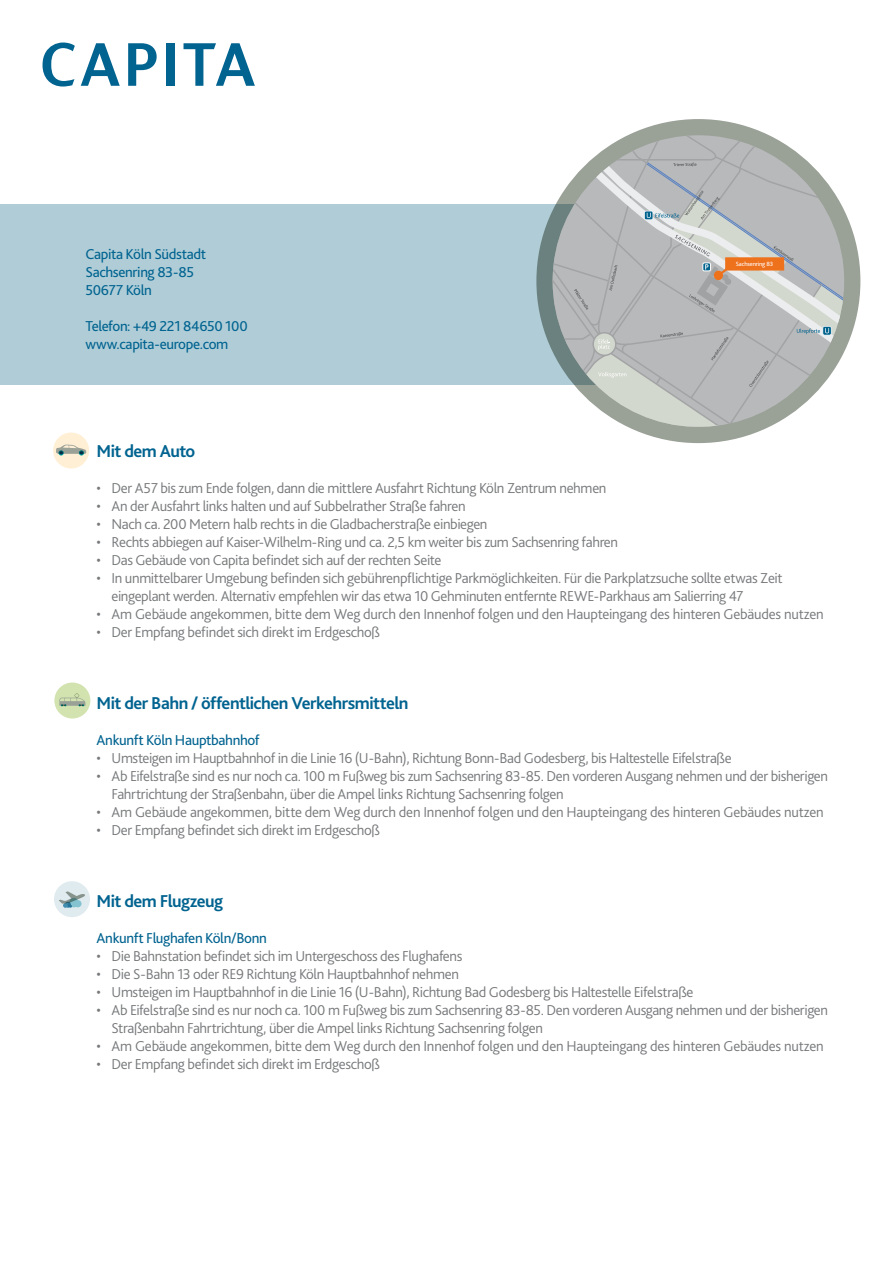
<style>
.page{position:relative;width:893px;height:1263px;background:#fff}
.page>*{position:absolute;margin:0;border:0;box-sizing:border-box;transform-origin:0 0}
.t1{font:700 18px "Bliss 2";letter-spacing:-.03em;color:#006390}
.t2{font:300 15px/18px "Bliss 2";letter-spacing:-.025em;color:#76787a}
.t3{font:15px/18px "Bliss 2";letter-spacing:-.025em;color:#006390}
.t4{font:6.3px "Bliss 2";letter-spacing:-.025em;color:#fff}
</style>
<div class="page">
<div style="left:53px;top:432px;width:36px;height:36px;background:#ffefd5;border-radius:50%"></div>
<svg style="left:56px;top:445px;width:30px;height:10px"></svg>
<div style="left:0;top:205px;width:797px;height:180px;background:#b0cdd7"></div>
<svg style="left:536px;top:119px;width:324px;height:324px;background:#8e9992"></svg>
<svg style="left:553px;top:135px;width:291px;height:292px;background:#bdbfbe"></svg>
<svg style="left:128px;top:43px;width:29px;height:43px"></svg>
<div style="left:166px;top:43px;width:8px;height:43px;background:#006390"></div>
<svg style="left:43px;top:43px;width:32px;height:44px"></svg>
<svg style="left:81px;top:43px;width:39px;height:43px"></svg>
<svg style="left:184px;top:43px;width:71px;height:43px"></svg>
<div style="left:54px;top:682px;width:36px;height:36px;background:#d2e3af;border-radius:50%"></div>
<svg style="left:59px;top:693px;width:27px;height:13px"></svg>
<div style="left:54px;top:881px;width:36px;height:36px;background:#e0ebef;border-radius:50%"></div>
<svg style="left:59px;top:891px;width:26px;height:17px"></svg>
<p class="t3" style="left:85px;top:244px;width:122px">Capita Köln Südstadt<br>Sachsenring 83-85<br>50677 Köln</p>
<p class="t3" style="left:85px;top:316px;width:164px">Telefon: +49 221 84650 100 www.capita-europe.com</p>
<p class="t4" style="left:736px;top:260px;width:39px">Sachsenring 83</p>
<p class="t1" style="left:97px;top:439px;width:100px">Mit dem Auto</p>
<p class="t2" style="left:97px;top:478px;width:511px">• Der A57 bis zum Ende folgen, dann die mittlere Ausfahrt Richtung Köln Zentrum nehmen</p>
<p class="t2" style="left:97px;top:496px;width:371px">• An der Ausfahrt links halten und auf Subbelrather Straße fahren</p>
<p class="t2" style="left:97px;top:514px;width:392px">• Nach ca. 200 Metern halb rechts in die Gladbacherstraße einbiegen</p>
<p class="t2" style="left:97px;top:532px;width:523px">• Rechts abbiegen auf Kaiser-Wilhelm-Ring und ca. 2,5 km weiter bis zum Sachsenring fahren</p>
<p class="t2" style="left:97px;top:550px;width:346px">• Das Gebäude von Capita befindet sich auf der rechten Seite</p>
<p class="t2" style="left:112px;top:568px;width:673px;text-indent:-15px">• In unmittelbarer Umgebung befinden sich gebührenpflichtige Parkmöglichkeiten. Für die Parkplatzsuche sollte etwas Zeit eingeplant werden. Alternativ empfehlen wir das etwa 10 Gehminuten entfernte REWE-Parkhaus am Salierring 47</p>
<p class="t2" style="left:97px;top:604px;width:729px">• Am Gebäude angekommen, bitte dem Weg durch den Innenhof folgen und den Haupteingang des hinteren Gebäudes nutzen</p>
<p class="t2" style="left:97px;top:622px;width:285px">• Der Empfang befindet sich direkt im Erdgeschoß</p>
<p class="t1" style="left:97px;top:691px;width:314px">Mit der Bahn / öffentlichen Verkehrsmitteln</p>
<p class="t3" style="left:97px;top:730px;width:165px">Ankunft Köln Hauptbahnhof</p>
<p class="t2" style="left:97px;top:748px;width:637px">• Umsteigen im Hauptbahnhof in die Linie 16 (U-Bahn), Richtung Bonn-Bad Godesberg, bis Haltestelle Eifelstraße</p>
<p class="t2" style="left:112px;top:766px;width:718px;text-indent:-15px">• Ab Eifelstraße sind es nur noch ca. 100 m Fußweg bis zum Sachsenring 83-85. Den vorderen Ausgang nehmen und der bisherigen<br>Fahrtrichtung der Straßenbahn, über die Ampel links Richtung Sachsenring folgen</p>
<p class="t2" style="left:97px;top:802px;width:729px">• Am Gebäude angekommen, bitte dem Weg durch den Innenhof folgen und den Haupteingang des hinteren Gebäudes nutzen</p>
<p class="t2" style="left:97px;top:820px;width:285px">• Der Empfang befindet sich direkt im Erdgeschoß</p>
<p class="t1" style="left:97px;top:889px;width:128px">Mit dem Flugzeug</p>
<p class="t3" style="left:97px;top:928px;width:172px">Ankunft Flughafen Köln/Bonn</p>
<p class="t2" style="left:97px;top:946px;width:367px">• Die Bahnstation befindet sich im Untergeschoss des Flughafens</p>
<p class="t2" style="left:97px;top:964px;width:364px">• Die S-Bahn 13 oder RE9 Richtung Köln Hauptbahnhof nehmen</p>
<p class="t2" style="left:97px;top:982px;width:598px">• Umsteigen im Hauptbahnhof in die Linie 16 (U-Bahn), Richtung Bad Godesberg bis Haltestelle Eifelstraße</p>
<p class="t2" style="left:112px;top:1000px;width:718px;text-indent:-15px">• Ab Eifelstraße sind es nur noch ca. 100 m Fußweg bis zum Sachsenring 83-85. Den vorderen Ausgang nehmen und der bisherigen<br>Straßenbahn Fahrtrichtung, über die Ampel links Richtung Sachsenring folgen</p>
<p class="t2" style="left:97px;top:1036px;width:729px">• Am Gebäude angekommen, bitte dem Weg durch den Innenhof folgen und den Haupteingang des hinteren Gebäudes nutzen</p>
<p class="t2" style="left:97px;top:1054px;width:285px">• Der Empfang befindet sich direkt im Erdgeschoß</p>
</div>
